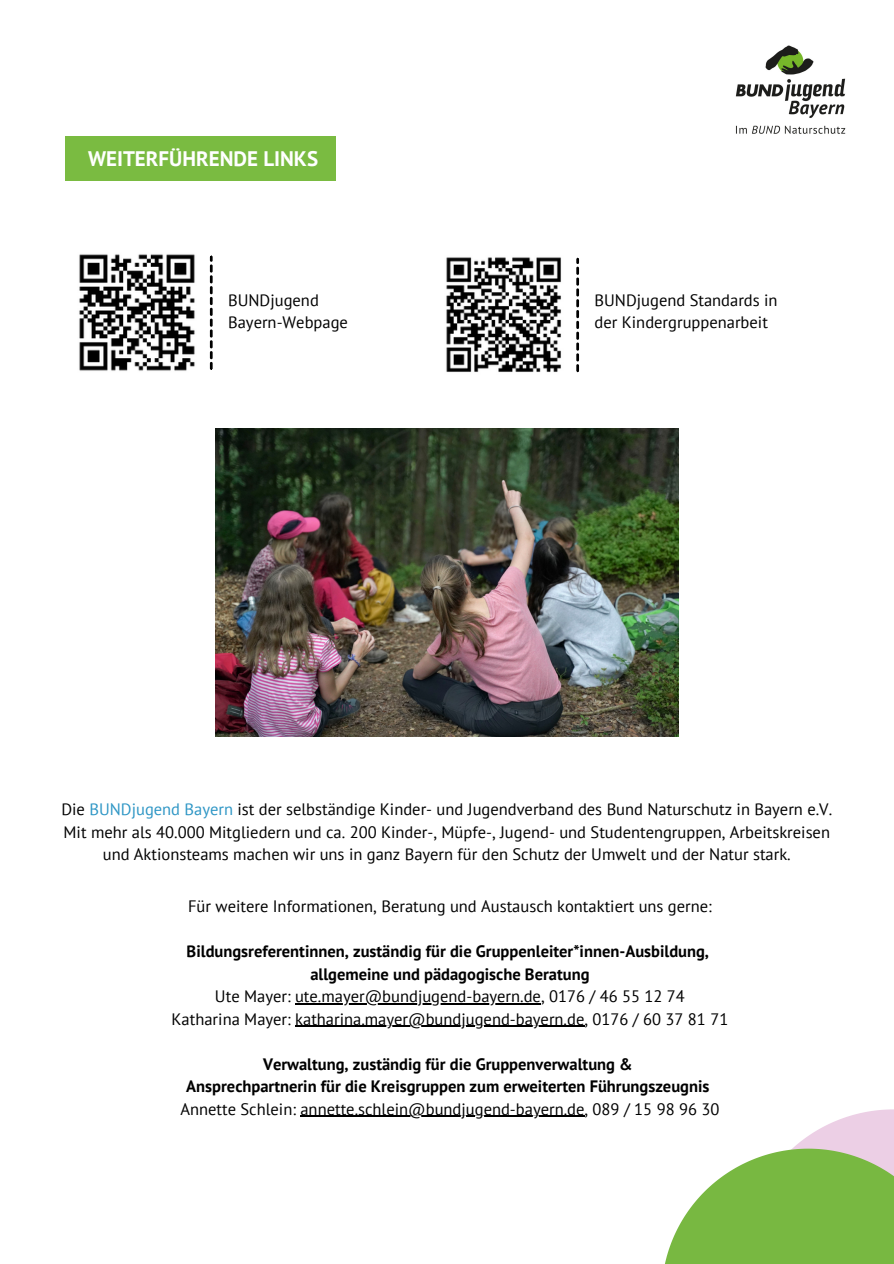
<style>
.page{position:relative;width:894px;height:1264px;background:#fff}
.page>*{position:absolute;margin:0;border:0;box-sizing:border-box;transform-origin:0 0}
.t1{font:700 21px "PT Sans";color:#fff}
.t2{font:16.5px "PT Sans";color:#000}
.t3{font:700 16.5px "PT Sans";color:#000}
.s1{color:#2e96c5}
</style>
<div class="page">
<img style="left:79px;top:254px;width:116px;height:117px">
<img style="left:446px;top:257px;width:73px;height:115px">
<img style="left:215px;top:428px;width:462px;height:308px">
<svg style="left:153px;top:255px;width:60px;height:116px"></svg>
<div style="left:65px;top:137px;width:270px;height:44px;background:#7abb41"></div>
<svg style="left:519px;top:257px;width:61px;height:116px"></svg>
<hr style="left:295px;top:1003px;width:246px;height:1px;background:#000">
<hr style="left:295px;top:1025px;width:289px;height:1px;background:#000">
<hr style="left:300px;top:1115px;width:284px;height:1px;background:#000">
<img style="left:735px;top:45px;width:111px;height:89px">
<svg style="left:665px;top:1109px;width:228px;height:154px"></svg>
<p class="t1" style="left:88px;top:144px;width:231px">WEITERFÜHRENDE LINKS</p>
<p class="t2" style="left:228px;top:289px;width:92px">BUNDjugend</p>
<p class="t2" style="left:228px;top:312px;width:121px">Bayern-Webpage</p>
<p class="t2" style="left:594px;top:289px;width:184px">BUNDjugend Standards in</p>
<p class="t2" style="left:594px;top:312px;width:175px">der Kindergruppenarbeit</p>
<p class="t2" style="left:61px;top:798px;width:772px">Die <span class="s1">BUNDjugend Bayern</span> ist der selbständige Kinder- und Jugendverband des Bund Naturschutz in Bayern e.V.</p>
<p class="t2" style="left:64px;top:821px;width:767px">Mit mehr als 40.000 Mitgliedern und ca. 200 Kinder-, Müpfe-, Jugend- und Studentengruppen, Arbeitskreisen</p>
<p class="t2" style="left:103px;top:843px;width:689px">und Aktionsteams machen wir uns in ganz Bayern für den Schutz der Umwelt und der Natur stark.</p>
<p class="t2" style="left:188px;top:895px;width:525px">Für weitere Informationen, Beratung und Austausch kontaktiert uns gerne:</p>
<p class="t3" style="left:186px;top:940px;width:524px">Bildungsreferentinnen, zuständig für die Gruppenleiter*innen-Ausbildung,</p>
<p class="t3" style="left:310px;top:962px;width:280px">allgemeine und pädagogische Beratung</p>
<p class="t2" style="left:215px;top:985px;width:471px">Ute Mayer: ute.mayer@bundjugend-bayern.de, 0176 / 46 55 12 74</p>
<p class="t2" style="left:171px;top:1007px;width:558px">Katharina Mayer: katharina.mayer@bundjugend-bayern.de, 0176 / 60 37 81 71</p>
<p class="t3" style="left:263px;top:1052px;width:371px">Verwaltung, zuständig für die Gruppenverwaltung &amp;</p>
<p class="t3" style="left:186px;top:1075px;width:524px">Ansprechpartnerin für die Kreisgruppen zum erweiterten Führungszeugnis</p>
<p class="t2" style="left:180px;top:1097px;width:540px">Annette Schlein: annette.schlein@bundjugend-bayern.de, 089 / 15 98 96 30</p>
</div>
